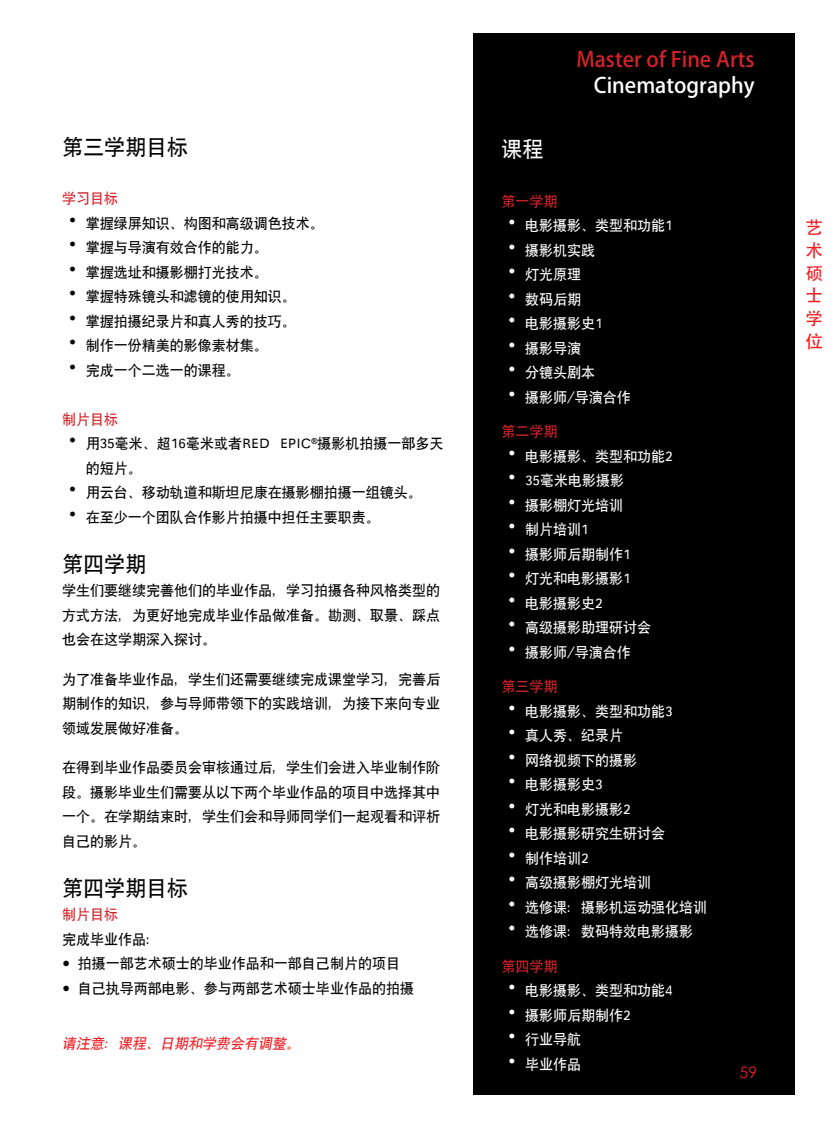
<style>
.page{position:relative;width:834px;height:1122px;background:#fff}
.page>*{position:absolute;margin:0;border:0;box-sizing:border-box;transform-origin:0 0}
.t1{font:21px "SIL Hei Med Jian";color:#000}
.t2{font:21px "Adobe Heiti Std";color:#d2232a}
.t3{font:21px "Adobe Heiti Std";color:#fff}
.t4{font:21px "SIL Hei Med Jian";color:#fff}
.t5{font:17.5px/22.8px "Adobe Heiti Std";color:#ed1d24;text-align:justify}
.t6{font:15.75px "Century Gothic";color:#ed1c24}
.t7{font:14px/24.5px "SIL Hei Med Jian";color:#000;text-align:justify}
.t8{font:14px/24.5px "SIL Hei Med Jian";color:#fff}
.t9{font:italic 14px "SIL Hei Med Jian";color:#ed1d24}
.t10{font:14px "SIL Hei Med Jian";color:#d2232a}
.s1{color:#d2232a}
.s2{font-family:"Adobe Heiti Std";font-size:21px}
.s3{font-family:"Minion Pro";font-size:21px}
</style>
<div class="page">
<div style="left:473px;top:33px;width:321px;height:1060px;background:#000"></div>
<h1 class="t1" style="left:62px;top:133px;width:128px">第三学期目标</h1>
<p class="t7" style="left:62px;top:185px;width:263px;text-align:left"><span class="s1">学习目标<br></span><span class="s2">·</span> 掌握绿屏知识、构图和高级调色技术。<span class="s2">·</span> 掌握与导演有效合作的能力。<br><span class="s2">·</span> 掌握选址和摄影棚打光技术。<br><span class="s2">·</span> 掌握特殊镜头和滤镜的使用知识。<br><span class="s2">·</span> 掌握拍摄纪录片和真人秀的技巧。<br><span class="s2">·</span> 制作一份精美的影像素材集。<br><span class="s2">·</span> 完成一个二选一的课程。</p>
<p class="t10" style="left:62px;top:409px;width:57px">制片目标</p>
<p class="t7" style="left:62px;top:430px;width:383px"><span class="s2">·</span> 用35毫米、超16毫米或者RED EPIC<sup>®</sup>摄影机拍摄一部多天</p>
<p class="t7" style="left:86px;top:454px;width:57px">的短片。</p>
<p class="t7" style="left:62px;top:479px;width:361px"><span class="s2">·</span> 用云台、移动轨道和斯坦尼康在摄影棚拍摄一组镜头。</p>
<p class="t7" style="left:62px;top:503px;width:319px"><span class="s2">·</span> 在至少一个团队合作影片拍摄中担任主要职责。</p>
<h1 class="t1" style="left:62px;top:549px;width:86px">第四学期</h1>
<p class="t7" style="left:62px;top:577px;width:380px">学生们要继续完善他们的毕业作品，学习拍摄各种风格类型的方式方法，为更好地完成毕业作品做准备。勘测、取景、踩点也会在这学期深入探讨。</p>
<p class="t7" style="left:62px;top:665px;width:380px">为了准备毕业作品，学生们还需要继续完成课堂学习，完善后期制作的知识，参与导师带领下的实践培训，为接下来向专业领域发展做好准备。</p>
<p class="t7" style="left:62px;top:754px;width:380px">在得到毕业作品委员会审核通过后，学生们会进入毕业制作阶段。摄影毕业生们需要从以下两个毕业作品的项目中选择其中一个。在学期结束时，学生们会和导师同学们一起观看和评析自己的影片。</p>
<h1 class="t1" style="left:62px;top:873px;width:128px">第四学期目标</h1>
<p class="t10" style="left:62px;top:905px;width:58px">制片目标</p>
<p class="t7" style="left:62px;top:925px;width:100px">完成毕业作品：</p>
<p class="t7" style="left:62px;top:950px;width:339px"><span class="s3">•</span> 拍摄一部艺术硕士的毕业作品和一部自己制片的项目</p>
<p class="t7" style="left:62px;top:974px;width:353px"><span class="s3">•</span> 自己执导两部电影、参与两部艺术硕士毕业作品的拍摄</p>
<p class="t9" style="left:62px;top:1033px;width:242px">请注意：课程、日期和学费会有调整。</p>
<h1 class="t2" style="left:576px;top:46px;width:179px">Master of Fine Arts</h1>
<h1 class="t3" style="left:593px;top:72px;width:162px">Cinematography</h1>
<h1 class="t4" style="left:501px;top:135px;width:43px">课程</h1>
<p class="t8" style="left:501px;top:187px;width:173px"><span class="s1">第一学期<br></span><span class="s2">·</span> 电影摄影、类型和功能1 <span class="s2">·</span> 摄影机实践<br><span class="s2">·</span> 灯光原理<br><span class="s2">·</span> 数码后期<br><span class="s2">·</span> 电影摄影史1<br><span class="s2">·</span> 摄影导演<br><span class="s2">·</span> 分镜头剧本<br><span class="s2">·</span> 摄影师/导演合作</p>
<p class="t8" style="left:501px;top:418px;width:173px"><span class="s1">第二学期<br></span><span class="s2">·</span> 电影摄影、类型和功能2 <span class="s2">·</span> 35毫米电影摄影<br><span class="s2">·</span> 摄影棚灯光培训<br><span class="s2">·</span> 制片培训1<br><span class="s2">·</span> 摄影师后期制作1<br><span class="s2">·</span> 灯光和电影摄影1<br><span class="s2">·</span> 电影摄影史2<br><span class="s2">·</span> 高级摄影助理研讨会<span class="s2">·</span> 摄影师/导演合作</p>
<p class="t8" style="left:501px;top:673px;width:207px"><span class="s1">第三学期<br></span><span class="s2">·</span> 电影摄影、类型和功能3<br><span class="s2">·</span> 真人秀、纪录片<br><span class="s2">·</span> 网络视频下的摄影<br><span class="s2">·</span> 电影摄影史3<br><span class="s2">·</span> 灯光和电影摄影2<br><span class="s2">·</span> 电影摄影研究生研讨会<br><span class="s2">·</span> 制作培训2<br><span class="s2">·</span> 高级摄影棚灯光培训<br><span class="s2">·</span> 选修课：摄影机运动强化培训<span class="s2">·</span> 选修课：数码特效电影摄影</p>
<p class="t8" style="left:501px;top:952px;width:173px"><span class="s1">第四学期<br></span><span class="s2">·</span> 电影摄影、类型和功能4 <span class="s2">·</span> 摄影师后期制作2<br><span class="s2">·</span> 行业导航<br><span class="s2">·</span> 毕业作品</p>
<p class="t6" style="left:739px;top:1062px;width:19px">59</p>
<p class="t5" style="left:805px;top:217px;width:19px">艺术硕士学位</p>
</div>
